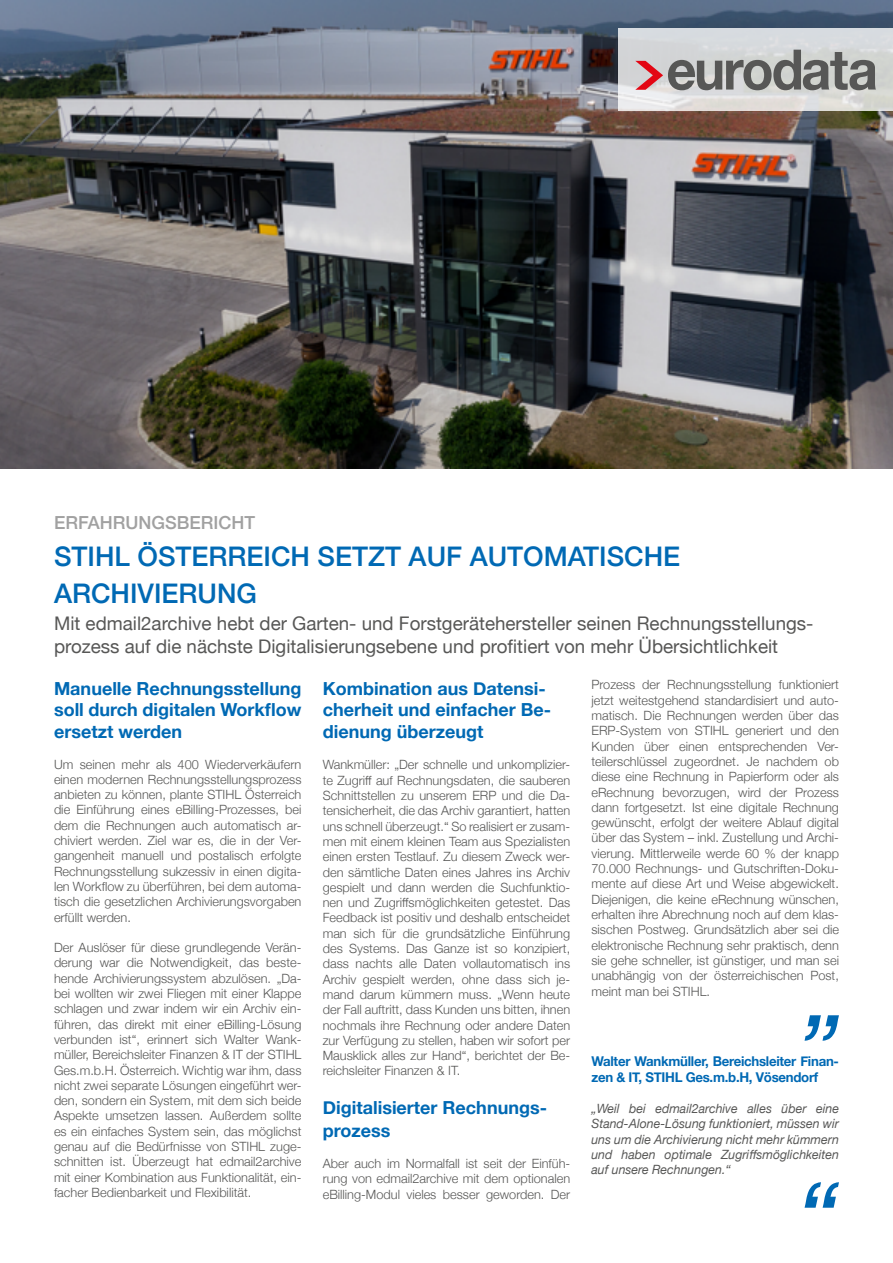
<style>
.page{position:relative;width:893px;height:1263px;background:#fff}
.page>*{position:absolute;margin:0;border:0;box-sizing:border-box;transform-origin:0 0}
.t1{font:500 27px/37.2px "Helvetica Neue";color:#0069b4}
.t2{font:18.75px/22.5px "Helvetica Neue";color:#575756}
.t3{font:700 18px/21.6px "Helvetica Neue";color:#0069b4}
.t4{font:500 18px "Helvetica Neue";color:#a1a1a1}
.t5{font:700 13.5px/16.2px "Helvetica Neue";letter-spacing:-.02em;color:#0069b4}
.t6{font:300 12.75px/15.3px "Helvetica Neue";color:#575756;text-align:justify}
.t7{font:italic 12.75px/15.3px "Helvetica Neue";color:#575756;text-align:justify}
</style>
<div class="page">
<svg style="left:805px;top:1015px;width:34px;height:26px"></svg>
<svg style="left:805px;top:1182px;width:34px;height:26px"></svg>
<img style="left:0;top:0;width:893px;height:469px">
<svg style="left:618px;top:29px;width:275px;height:82px;fill:#d7dbdd"></svg>
<svg style="left:635px;top:50px;width:241px;height:40px"></svg>
<h3 class="t4" style="left:54px;top:508px;width:203px">ERFAHRUNGSBERICHT</h3>
<h1 class="t1" style="left:54px;top:536px;width:628px">STIHL ÖSTERREICH SETZT AUF AUTOMATISCHE<br>ARCHIVIERUNG</h1>
<h2 class="t2" style="left:54px;top:613px;width:761px">Mit edmail2archive hebt der Garten- und Forstgerätehersteller seinen Rechnungsstellungs&shy;prozess auf die nächste Digitalisierungsebene und profitiert von mehr Übersichtlichkeit</h2>
<h3 class="t3" style="left:54px;top:678px;width:249px;text-align:justify">Manuelle Rechnungsstellung soll durch digitalen Workflow ersetzt werden</h3>
<p class="t6" style="left:54px;top:755px;width:249px">Um seinen mehr als 400 Wiederverkäufern einen modernen Rechnungsstellungsprozess anbieten zu können, plante STIHL Österreich die Einführung eines eBilling-Prozesses, bei dem die Rechnungen auch automatisch ar&shy;chiviert werden. Ziel war es, die in der Ver&shy;gangenheit manuell und postalisch erfolgte Rechnungsstellung sukzessiv in einen digita&shy;len Workflow zu überführen, bei dem automa&shy;tisch die gesetzlichen Archivierungsvorgaben erfüllt werden.</p>
<p class="t6" style="left:54px;top:939px;width:249px">Der Auslöser für diese grundlegende Verän&shy;derung war die Notwendigkeit, das beste&shy;hende Archivierungssystem abzulösen. „Da&shy;bei wollten wir zwei Fliegen mit einer Klappe schlagen und zwar indem wir ein Archiv ein&shy;führen, das direkt mit einer eBilling-Lösung verbunden ist“, erinnert sich Walter Wank&shy;müller, Bereichsleiter Finanzen &amp; IT der STIHL Ges.m.b.H. Österreich. Wichtig war ihm, dass nicht zwei separate Lösungen eingeführt wer&shy;den, sondern ein System, mit dem sich beide Aspekte umsetzen lassen. Außerdem sollte es ein einfaches System sein, das möglichst genau auf die Bedürfnisse von STIHL zuge&shy;schnitten ist. Überzeugt hat edmail2archive mit einer Kombination aus Funktionalität, ein&shy;facher Bedienbarkeit und Flexibilität.</p>
<h3 class="t3" style="left:323px;top:678px;width:230px">Kombination aus Datensi&shy;cherheit und einfacher Be&shy;dienung überzeugt</h3>
<p class="t6" style="left:323px;top:756px;width:249px">Wankmüller: „Der schnelle und unkomplizier&shy;te Zugriff auf Rechnungsdaten, die sauberen Schnittstellen zu unserem ERP und die Da&shy;tensicherheit, die das Archiv garantiert, hatten uns schnell überzeugt.“ So realisiert er zusam&shy;men mit einem kleinen Team aus Spezialisten einen ersten Testlauf. Zu diesem Zweck wer&shy;den sämtliche Daten eines Jahres ins Archiv gespielt und dann werden die Suchfunktio&shy;nen und Zugriffsmöglichkeiten getestet. Das Feedback ist positiv und deshalb entscheidet man sich für die grundsätzliche Einführung des Systems. Das Ganze ist so konzipiert, dass nachts alle Daten vollautomatisch ins Archiv gespielt werden, ohne dass sich je&shy;mand darum kümmern muss. „Wenn heute der Fall auftritt, dass Kunden uns bitten, ihnen nochmals ihre Rechnung oder andere Daten zur Verfügung zu stellen, haben wir sofort per Mausklick alles zur Hand“, berichtet der Be&shy;reichsleiter Finanzen &amp; IT.</p>
<h3 class="t3" style="left:323px;top:1097px;width:226px;line-height:22.5px">Digitalisierter Rechnungs&shy;prozess</h3>
<p class="t6" style="left:323px;top:1155px;width:249px">Aber auch im Normalfall ist seit der Einfüh&shy;rung von edmail2archive mit dem optionalen eBilling-Modul vieles besser geworden. Der</p>
<p class="t6" style="left:591px;top:676px;width:249px">Prozess der Rechnungsstellung funktioniert jetzt weitestgehend standardisiert und auto&shy;matisch. Die Rechnungen werden über das ERP-System von STIHL generiert und den Kunden über einen entsprechenden Ver&shy;teilerschlüssel zugeordnet. Je nachdem ob diese eine Rechnung in Papierform oder als eRechnung bevorzugen, wird der Prozess dann fortgesetzt. Ist eine digitale Rechnung gewünscht, erfolgt der weitere Ablauf digital über das System – inkl. Zustellung und Archi&shy;vierung. Mittlerweile werde 60 % der knapp 70.000 Rechnungs- und Gutschriften-Doku&shy;mente auf diese Art und Weise abgewickelt.<br>Diejenigen, die keine eRechnung wünschen, erhalten ihre Abrechnung noch auf dem klas&shy;sischen Postweg. Grundsätzlich aber sei die elektronische Rechnung sehr praktisch, denn sie gehe schneller, ist günstiger, und man sei unabhängig von der österreichischen Post, meint man bei STIHL.</p>
<p class="t5" style="left:591px;top:1053px;width:249px">Walter Wankmüller, Bereichsleiter Finan&shy;zen &amp; IT, STIHL Ges.m.b.H, Vösendorf</p>
<p class="t7" style="left:591px;top:1101px;width:249px">„Weil bei edmail2archive alles über eine Stand-Alone-Lösung funktioniert, müssen wir uns um die Archivierung nicht mehr kümmern und haben optimale Zugriffsmöglichkeiten auf unsere Rechnungen.“</p>
</div>
